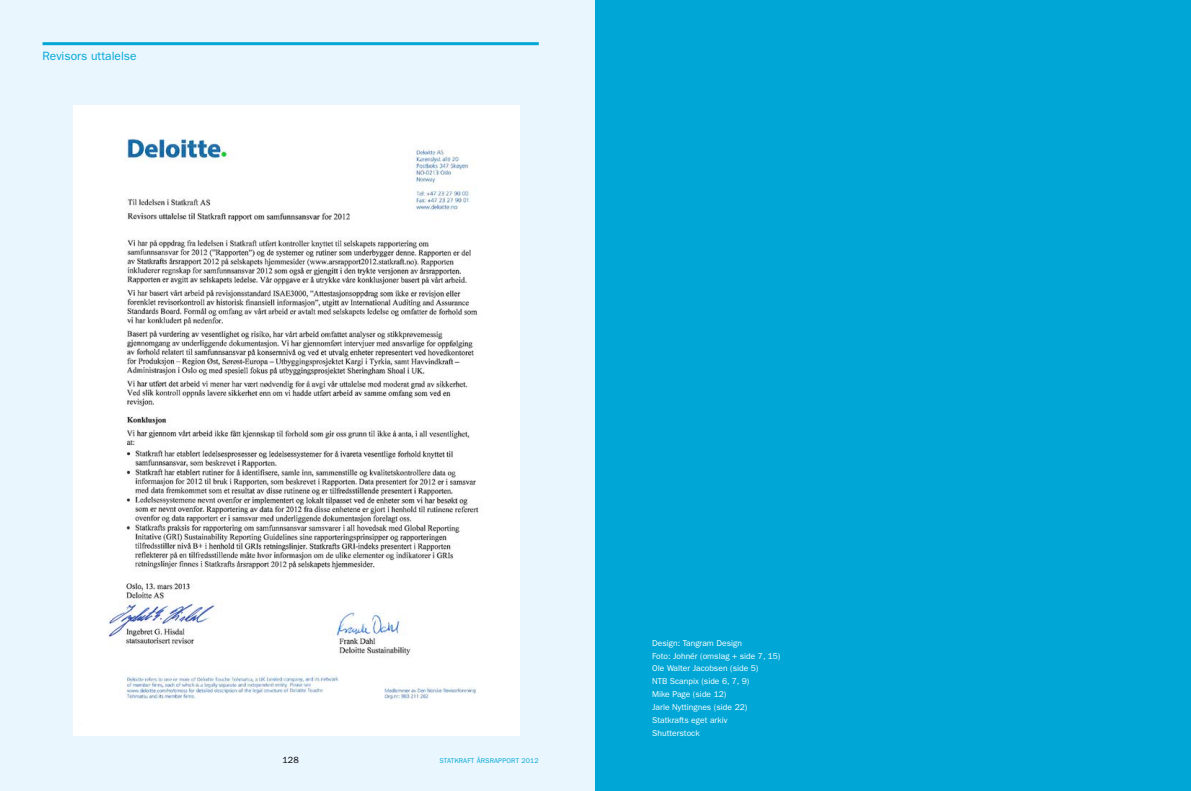
<style>
.page{position:relative;width:1191px;height:791px;background:#fff}
.page>*{position:absolute;margin:0;border:0;box-sizing:border-box;transform-origin:0 0}
.t1{font:12px "ITC Franklin Gothic Std";color:#00a7d6}
.t2{font:9px "ITC Franklin Gothic Std";color:#000}
.t3{font:8.5px/12.8px "ITC Franklin Gothic Std";color:#fff}
.t4{font:7px "ITC Franklin Gothic Std";letter-spacing:.02em;color:#00a7d6}
</style>
<div class="page">
<div style="left:0;top:0;width:595px;height:791px;background:#eaf6fe"></div>
<img style="left:74px;top:105px;width:446px;height:631px">
<hr style="left:43px;top:42px;width:496px;height:3px;background:#00a7d6">
<div style="left:595px;top:0;width:596px;height:791px;background:#00a7d6"></div>
<p class="t1" style="left:43px;top:49px;width:96px">Revisors uttalelse</p>
<p class="t2" style="left:282px;top:754px;width:18px">128</p>
<p class="t4" style="left:439px;top:756px;width:101px">Statkraft årsrapport 2012</p>
<p class="t3" style="left:652px;top:636px;width:130px">Design: Tangram Design<br>Foto: Johnér (omslag + side 7, 15)<br>Ole Walter Jacobsen (side 5)<br>NTB Scanpix (side 6, 7, 9)<br>Mike Page (side 12)<br>Jarle Nyttingnes (side 22)<br>Statkrafts eget arkiv<br>Shutterstock</p>
</div>
